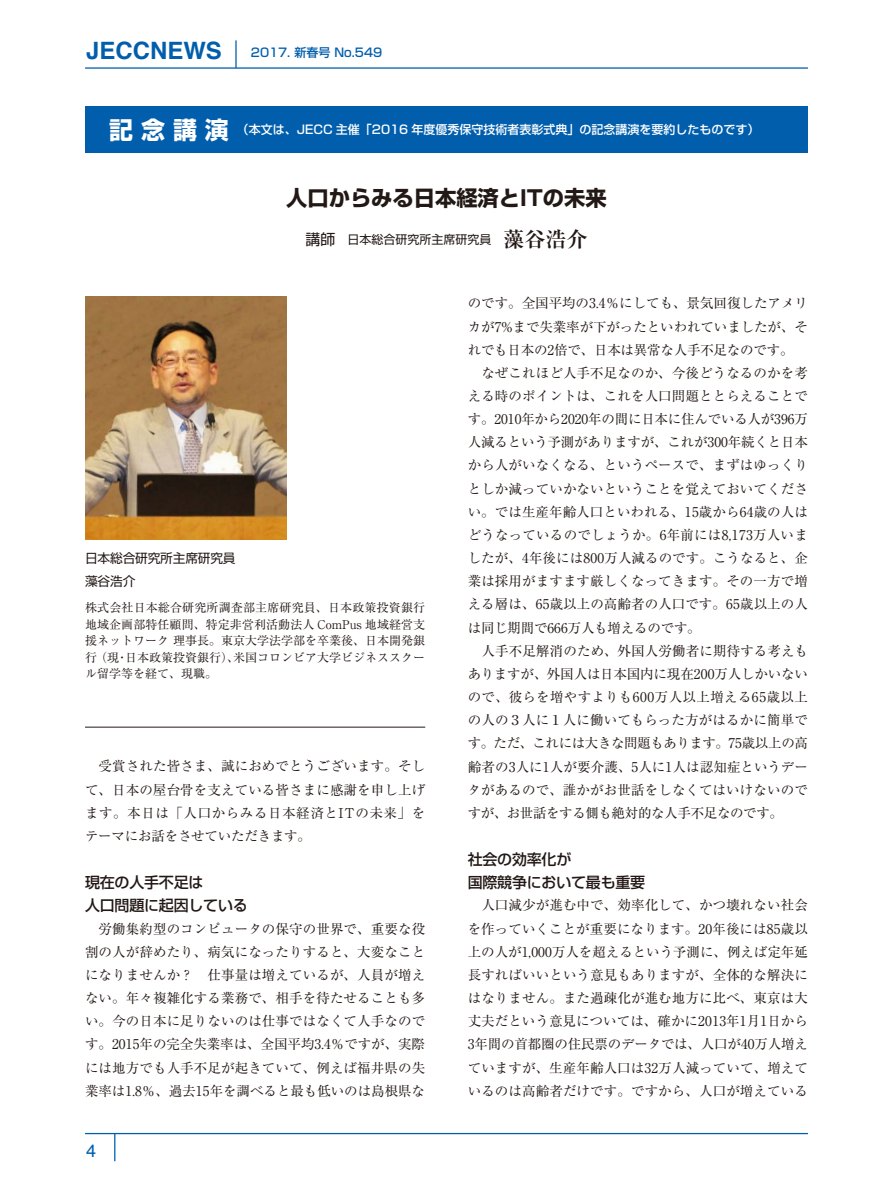
<style>
.page{position:relative;width:893px;height:1191px;background:#fff}
.page>*{position:absolute;margin:0;border:0;box-sizing:border-box;transform-origin:0 0}
.t1{font:700 21.3px "Shin Go Pro";color:#221815}
.t2{font:18px "Helvetica";color:#005ead}
.t3{font:500 15px/23.1px "Shin Go Pro";letter-spacing:-.015em;color:#221815}
.t4{font:13.5px/23.1px "Ryumin Pro";letter-spacing:.005em;color:#221815;text-align:justify}
.t5{font:12.75px/23.1px "Shin Go Pro";letter-spacing:-.015em;color:#221815}
.t6{font:12px/16.5px "Ryumin Pro";color:#221815;text-align:justify}
.t7{font:500 12px "Shin Go Pro";color:#fff}
.t8{font:500 12px "Shin Go Pro";color:#005ead}
.t9{font:12px "Shin Go Pro";color:#221815}
.s1{font-family:"Helvetica";font-weight:700;font-size:23.85px}
.s2{font-weight:700;font-size:24px}
.s3{font-size:15px}
.s4{font-family:"Ryumin Pro";font-weight:700;font-size:21px}
</style>
<div class="page">
<hr style="left:85px;top:1133px;width:723px;height:1px;background:#005ead">
<svg style="left:114px;top:1134px;width:1px;height:27px"></svg>
<hr style="left:235px;top:40px;width:2px;height:28px;background:#005ead">
<hr style="left:85px;top:67px;width:723px;height:2px;background:#005ead">
<div style="left:85px;top:106px;width:723px;height:47px;background:#005ead"></div>
<img style="left:85px;top:296px;width:201px;height:243px">
<hr style="left:85px;top:727px;width:340px;height:1px;background:#221815">
<p class="t8" style="left:86px;top:43px;width:297px"><span class="s1">JECCNEWS</span> 2017. 新春号 No.549</p>
<p class="t7" style="left:85px;top:120px;width:676px"><span class="s2">　記念講演</span> （本文は、JECC 主催「2016 年度優秀保守技術者表彰式典」の記念講演を要約したものです）</p>
<h1 class="t1" style="left:286px;top:181px;width:322px">人口からみる日本経済とITの未来</h1>
<p class="t9" style="left:305px;top:229px;width:284px"><span class="s3">講師</span> 日本総合研究所主席研究員　<span class="s4">藻谷浩介</span></p>
<p class="t5" style="left:85px;top:545px;width:152px">日本総合研究所主席研究員藻谷浩介</p>
<p class="t6" style="left:85px;top:598px;width:342px">株式会社日本総合研究所調査部主席研究員、日本政策投資銀行地域企画部特任顧問、特定非営利活動法人 ComPus 地域経営支援ネットワーク 理事長。東京大学法学部を卒業後、日本開発銀行（現・日本政策投資銀行）、米国コロンビア大学ビジネススクール留学等を経て、現職。</p>
<p class="t4" style="left:85px;top:754px;width:342px">　受賞された皆さま、誠におめでとうございます。そして、日本の屋台骨を支えている皆さまに感謝を申し上げます。本日は「人口からみる日本経済とITの未来」をテーマにお話をさせていただきます。</p>
<p class="t3" style="left:85px;top:868px;width:164px">現在の人手不足は<br>人口問題に起因している</p>
<p class="t4" style="left:85px;top:916px;width:342px">　労働集約型のコンピュータの保守の世界で、重要な役割の人が辞めたり、病気になったりすると、大変なことになりませんか？　仕事量は増えているが、人員が増えない。年々複雑化する業務で、相手を待たせることも多い。今の日本に足りないのは仕事ではなくて人手なのです。2015年の完全失業率は、全国平均3.4％ですが、実際には地方でも人手不足が起きていて、例えば福井県の失業率は1.8％、過去15年を調べると最も低いのは島根県な</p>
<h2 class="t2" style="left:86px;top:1136px;width:12px">4</h2>
<p class="t4" style="left:468px;top:291px;width:342px;text-align:left">のです。全国平均の3.4％にしても、景気回復したアメリカが7%まで失業率が下がったといわれていましたが、それでも日本の2倍で、日本は異常な人手不足なのです。　なぜこれほど人手不足なのか、今後どうなるのかを考える時のポイントは、これを人口問題ととらえることです。2010年から2020年の間に日本に住んでいる人が396万人減るという予測がありますが、これが300年続くと日本から人がいなくなる、というペースで、まずはゆっくりとしか減っていかないということを覚えておいてください。では生産年齢人口といわれる、15歳から64歳の人はどうなっているのでしょうか。6年前には8,173万人いましたが、4年後には800万人減るのです。こうなると、企業は採用がますます厳しくなってきます。その一方で増える層は、65歳以上の高齢者の人口です。65歳以上の人は同じ期間で666万人も増えるのです。<br>　人手不足解消のため、外国人労働者に期待する考えもありますが、外国人は日本国内に現在200万人しかいないので、彼らを増やすよりも600万人以上増える65歳以上の人の３人に１人に働いてもらった方がはるかに簡単です。ただ、これには大きな問題もあります。75歳以上の高齢者の3人に1人が要介護、5人に1人は認知症というデータがあるので、誰かがお世話をしなくてはいけないのですが、お世話をする側も絶対的な人手不足なのです。</p>
<p class="t3" style="left:468px;top:845px;width:179px">社会の効率化が<br>国際競争において最も重要</p>
<p class="t4" style="left:468px;top:893px;width:342px">　人口減少が進む中で、効率化して、かつ壊れない社会を作っていくことが重要になります。20年後には85歳以上の人が1,000万人を超えるという予測に、例えば定年延長すればいいという意見もありますが、全体的な解決にはなりません。また過疎化が進む地方に比べ、東京は大丈夫だという意見については、確かに2013年1月1日から3年間の首都圏の住民票のデータでは、人口が40万人増えていますが、生産年齢人口は32万人減っていて、増えているのは高齢者だけです。ですから、人口が増えている</p>
</div>
